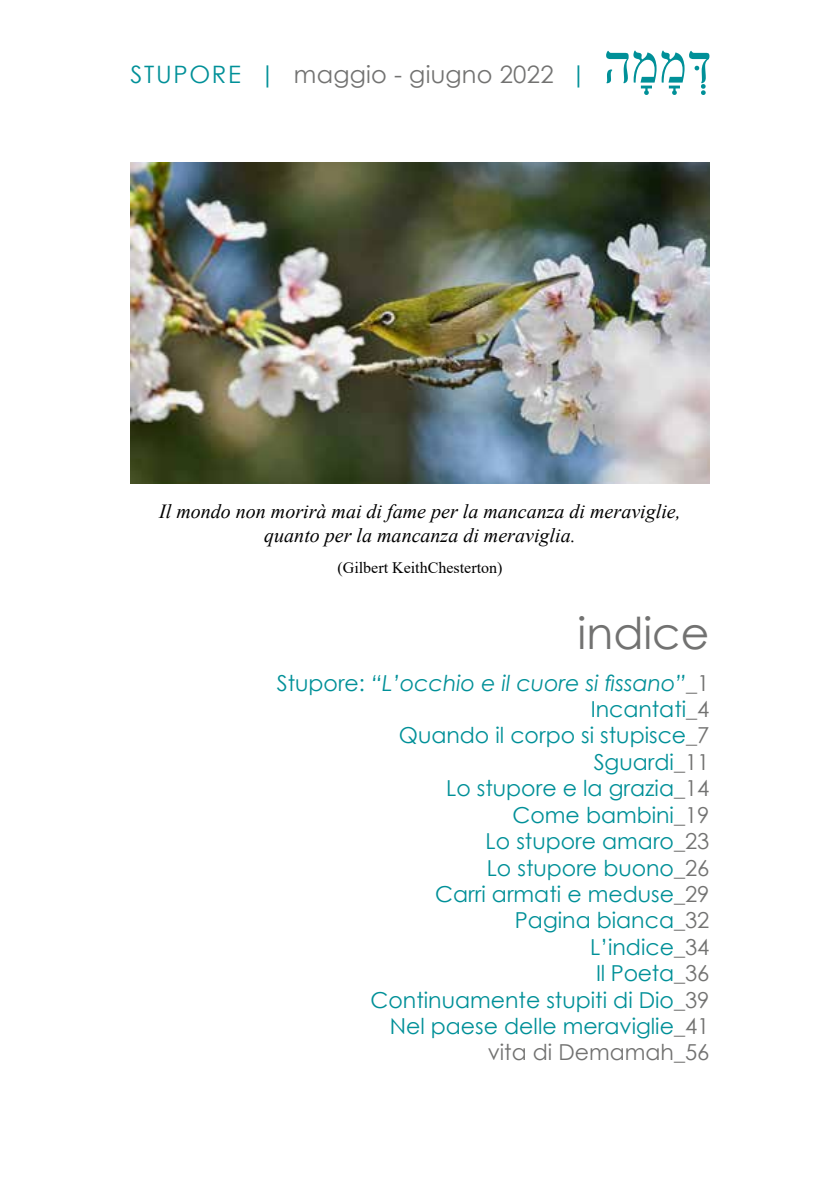
<style>
.page{position:relative;width:840px;height:1191px;background:#fff}
.page>*{position:absolute;margin:0;border:0;box-sizing:border-box;transform-origin:0 0}
.t1{font:44px "Century Gothic";color:#727271}
.t2{font:24px "Century Gothic";letter-spacing:.01em;color:#727271}
.t3{font:22px/26.4px "Century Gothic";color:#009098;text-align:right}
.t4{font:italic 20px/24px "Times New Roman";color:#000;text-align:center}
.t5{font:16px "Times New Roman";color:#000}
.s1{color:#009098}
.s2{font-style:italic}
.s3{color:#727271}
</style>
<div class="page">
<img style="left:130px;top:162px;width:579px;height:321px">
<svg style="left:606px;top:51px;width:103px;height:44px"></svg>
<p class="t2" style="left:130px;top:58px;width:457px"><span class="s1">STUPORE |</span> maggio - giugno 2022 <span class="s1">|</span></p>
<p class="t4" style="left:159px;top:499px;width:523px">Il mondo non morirà mai di fame per la mancanza di meraviglie, quanto per la mancanza di meraviglia.</p>
<p class="t5" style="left:337px;top:556px;width:166px">(Gilbert KeithChesterton)</p>
<h1 class="t1" style="left:577px;top:602px;width:133px">indice</h1>
<p class="t3" style="left:276px;top:669px;width:434px">Stupore: <span class="s2">“L’occhio e il cuore si fissano”</span><span class="s3">_1<br></span>Incantati<span class="s3">_4<br></span>Quando il corpo si stupisce<span class="s3">_7<br></span>Sguardi<span class="s3">_11<br></span>Lo stupore e la grazia<span class="s3">_14<br></span>Come bambini<span class="s3">_19<br></span>Lo stupore amaro<span class="s3">_23<br></span>Lo stupore buono<span class="s3">_26<br></span>Carri armati e meduse<span class="s3">_29<br></span>Pagina bianca<span class="s3">_32<br></span>L’indice<span class="s3">_34<br></span>Il Poeta<span class="s3">_36<br></span>Continuamente stupiti di Dio<span class="s3">_39<br></span>Nel paese delle meraviglie<span class="s3">_41<br>vita di Demamah_56</span></p>
</div>
